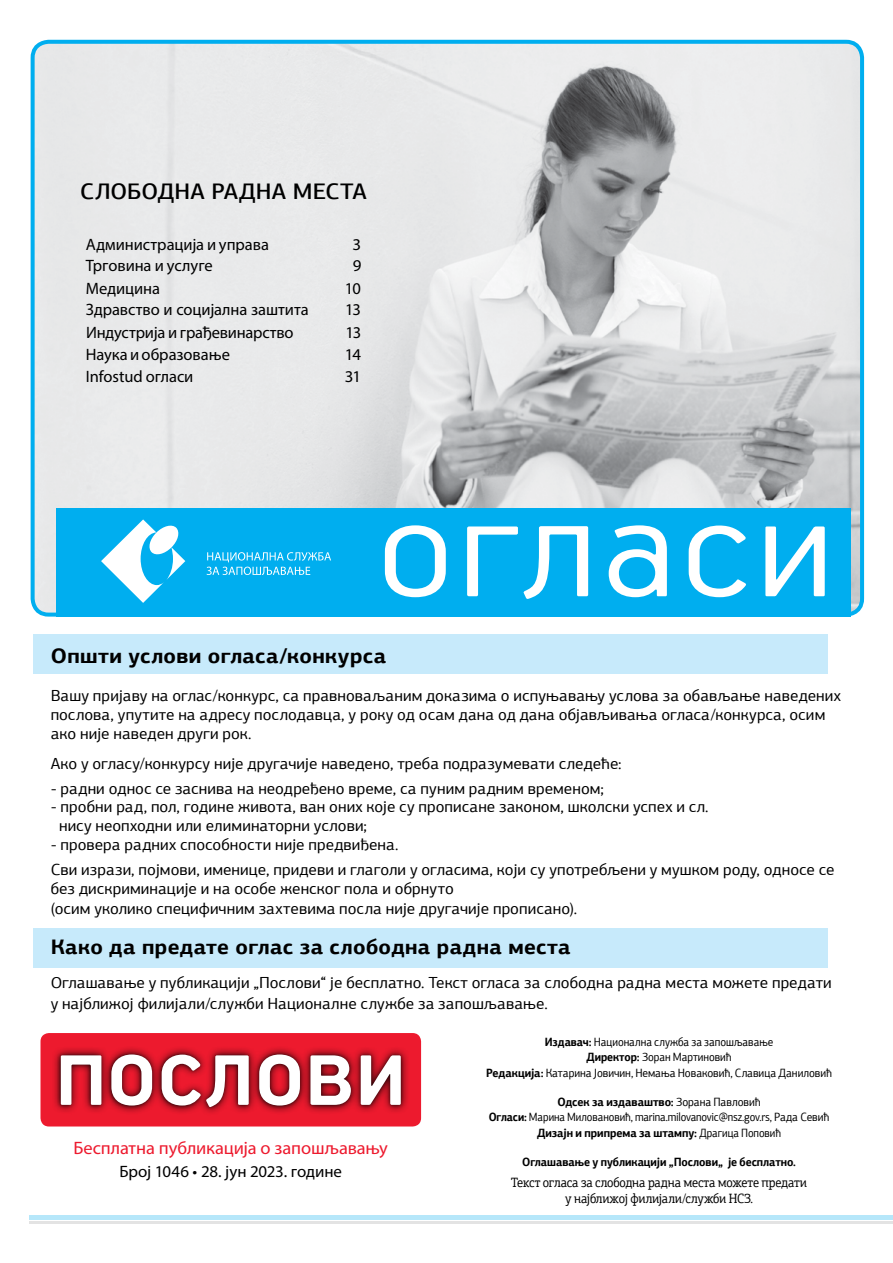
<style>
.page{position:relative;width:893px;height:1263px;background:#fff}
.page>*{position:absolute;margin:0;border:0;box-sizing:border-box;transform-origin:0 0}
.t1{font:500 22.5px "PF Agora Sans Pro";color:#000}
.t2{font:700 21px "PF Agora Sans Pro";letter-spacing:.015em;color:#000}
.t3{font:18px "Myriad Pro";letter-spacing:-.005em;color:#ed1a2e}
.t4{font:16.5px "Myriad Pro";letter-spacing:-.005em;color:#000}
.t5{font:16.05px/18.8px "PF Agora Sans Pro";letter-spacing:.005em;color:#000}
.t6{font:13.5px/16.5px "PF Agora Slab Pro";letter-spacing:-.02em;color:#000;text-align:center;scale:.92 1}
.t7{font:12px/15.8px "PF Agora Sans Pro";letter-spacing:-.005em;color:#000;text-align:center;scale:.93 1}
.t8{font:12px/15.8px "PF Agora Sans Pro";letter-spacing:-.005em;color:#000;text-align:center;scale:.91 1}
.t9{font:700 12px "PF Agora Sans Pro";letter-spacing:-.005em;color:#000;scale:.92 1}
.s1{font-weight:700}
</style>
<div class="page">
<div style="left:30px;top:1215px;width:863px;height:5px;background:#b6e7fa"></div>
<hr style="left:30px;top:1221px;width:863px;height:2px;background:#000">
<div style="left:41px;top:1033px;width:380px;height:93px;background:#ed1a2e;border-radius:9px"></div>
<div style="left:52px;top:1045px;width:358px;height:71px;background:#000;opacity:.85"></div>
<div style="left:57px;top:1051px;width:347px;height:59px;background:#000;opacity:.48"></div>
<svg style="left:61px;top:1054px;width:340px;height:53px;background:#d48088"></svg>
<img style="left:34px;top:44px;width:825px;height:568px">
<div style="left:31px;top:40px;width:833px;height:577px;border:4px solid #00aeef;border-radius:16px"></div>
<div style="left:33px;top:635px;width:795px;height:39px;background:#c7eafb"></div>
<div style="left:33px;top:928px;width:795px;height:40px;background:#c7eafb"></div>
<div style="left:56px;top:508px;width:794px;height:109px;background:#00aeef"></div>
<svg style="left:385px;top:525px;width:440px;height:74px"></svg>
<svg style="left:207px;top:552px;width:124px;height:23px"></svg>
<svg style="left:101px;top:519px;width:84px;height:84px"></svg>
<h1 class="t1" style="left:80px;top:178px;width:288px">СЛОБОДНА РАДНА МЕСТA</h1>
<p class="t4" style="left:86px;top:234px;width:185px">Администрација и управа</p>
<p class="t4" style="left:352px;top:234px;width:10px">3</p>
<p class="t4" style="left:86px;top:255px;width:128px">Трговина и услуге</p>
<p class="t4" style="left:353px;top:255px;width:10px">9</p>
<p class="t4" style="left:86px;top:278px;width:76px">Медицина</p>
<p class="t4" style="left:345px;top:278px;width:18px">10</p>
<p class="t4" style="left:86px;top:300px;width:224px">Здравство и социјална заштита</p>
<p class="t4" style="left:345px;top:300px;width:17px">13</p>
<p class="t4" style="left:86px;top:323px;width:209px">Индустрија и грађевинарство</p>
<p class="t4" style="left:345px;top:323px;width:17px">13</p>
<p class="t4" style="left:86px;top:344px;width:146px">Наука и образовање</p>
<p class="t4" style="left:345px;top:344px;width:18px">14</p>
<p class="t4" style="left:86px;top:366px;width:109px">Infostud огласи</p>
<p class="t4" style="left:345px;top:366px;width:18px">31</p>
<h2 class="t2" style="left:51px;top:643px;width:337px">Oпшти услови огласа/конкурса</h2>
<p class="t5" style="left:51px;top:686px;width:792px">Вашу пријаву на оглас/конкурс, са правноваљаним доказима о испуњавању услова за обављање наведених послова, упутите на адресу послодавца, у року од осам дана од дана објављивања огласа/конкурса, осим ако није наведен други рок.</p>
<p class="t5" style="left:51px;top:754px;width:572px">Ако у огласу/конкурсу није другачије наведено, треба подразумевати следеће:</p>
<p class="t5" style="left:51px;top:779px;width:555px">- радни однос се заснива на неодређено време, са пуним радним временом;</p>
<p class="t5" style="left:59px;top:798px;width:651px;text-indent:-8px">- пробни рад, пол, године живота, ван оних које су прописане законом, школски успех и сл. нису неопходни или елиминаторни услови;</p>
<p class="t5" style="left:51px;top:832px;width:785px;line-height:24.9px">- провера радних способности није предвиђена.<br>Сви изрази, појмови, именице, придеви и глаголи у огласима, који су употребљени у мушком роду, односе се</p>
<p class="t5" style="left:51px;top:878px;width:528px;line-height:20.4px">без дискриминације и на особе женског пола и обрнуто<br>(осим уколико специфичним захтевима посла није другачије прописано).</p>
<h2 class="t2" style="left:51px;top:933px;width:522px">Како да предате оглас за слободна радна места</h2>
<p class="t5" style="left:51px;top:973px;width:783px;line-height:20.4px">Оглашавање у публикацији „Послови“ је бесплатно. Текст огласа за слободна радна места можете предати у најближој филијали/служби Националне службе за запошљавање.</p>
<p class="t3" style="left:74px;top:1137px;width:316px">Бесплатна публикација о запошљавању</p>
<p class="t4" style="left:119px;top:1161px;width:224px">Број 1046 • 28. јун 2023. године</p>
<p class="t8" style="left:486px;top:1034px;width:382px"><span class="s1">Издавач:</span> Национална служба за запошљавање<br><span class="s1">Директор:</span> Зоран Мартиновић<br><span class="s1">Редакција:</span> Катарина Јовичин, Немања Новаковић, Славица Даниловић</p>
<p class="t7" style="left:489px;top:1093px;width:368px"><span class="s1">Одсек за издаваштво:</span> Зорана Павловић<br><span class="s1">Огласи:</span> Марина Миловановић, marina.milovanovic@nsz.gov.rs, Рада Севић<br><span class="s1">Дизајн и припрема за штампу:</span> Драгица Поповић</p>
<p class="t9" style="left:522px;top:1154px;width:299px">Оглашавање у публикацији „Послови„ је бесплатно.</p>
<p class="t6" style="left:511px;top:1174px;width:323px">Текст огласа за слободна радна места можете предати у најближој филијали/служби НСЗ.</p>
</div>
